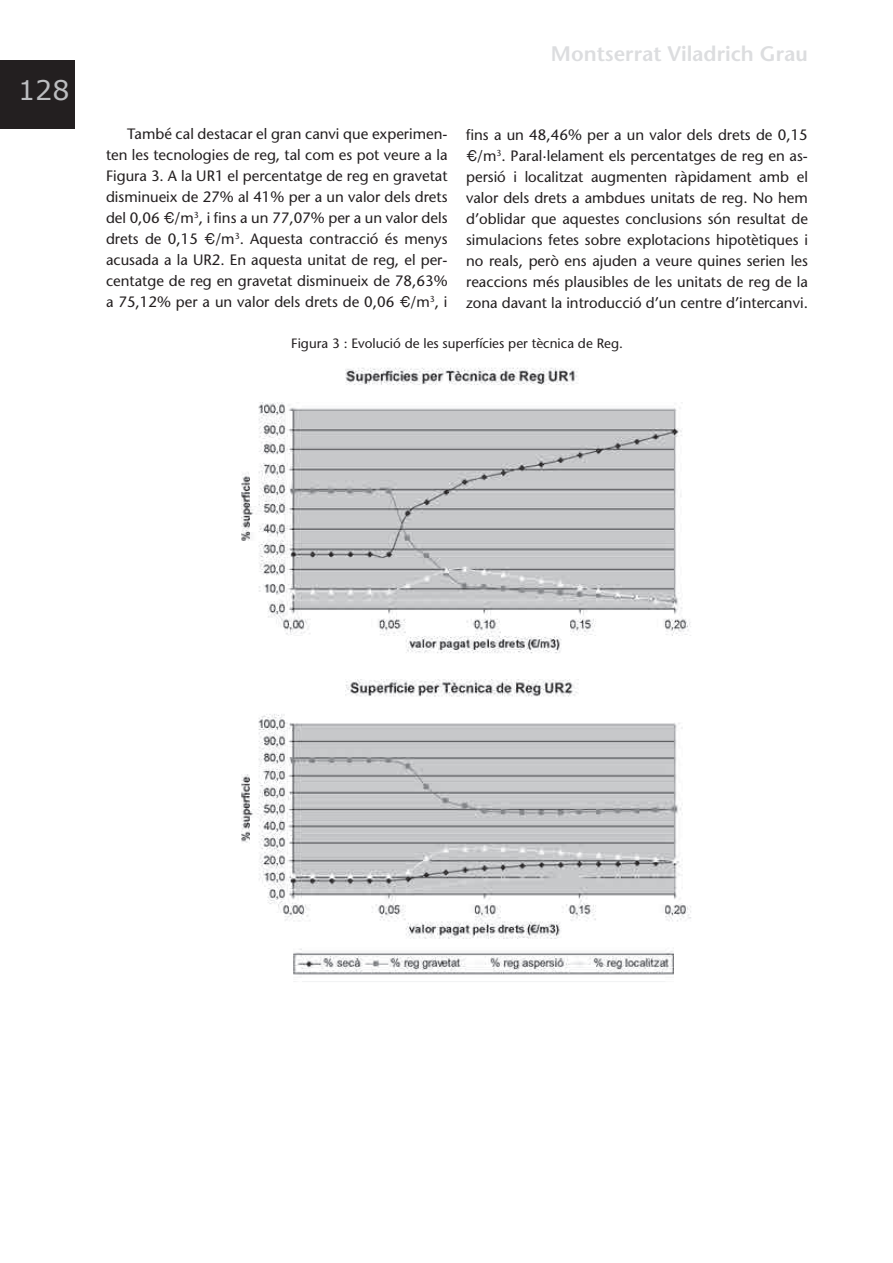
<style>
.page{position:relative;width:893px;height:1263px;background:#fff}
.page>*{position:absolute;margin:0;border:0;box-sizing:border-box;transform-origin:0 0}
.t1{font:27px "Verdana";color:#bcbdc0}
.t2{font:600 21px "Stone Sans";color:#dcdddf}
.t3{font:15px/21px "Stone Sans";color:#231f20;text-align:justify}
.t4{font:13.5px "Stone Sans";color:#231f20}
.s1{font-family:"Helvetica"}
</style>
<div class="page">
<div style="left:0;top:61px;width:75px;height:68px;background:#231f20"></div>
<img style="left:241px;top:367px;width:450px;height:615px">
<h1 class="t1" style="left:18px;top:72px;width:53px">128</h1>
<h2 class="t2" style="left:551px;top:41px;width:259px">Montserrat Viladrich Grau</h2>
<p class="t3" style="left:106px;top:123px;width:343px;text-indent:21px">També cal destacar el gran canvi que experimen&shy;ten les tecnologies de reg, tal com es pot veure a la Figura 3. A la UR1 el percentatge de reg en gravetat disminueix de 27% al 41% per a un valor dels drets del 0,06 <span class="s1">€</span>/m<sup>3</sup>, i fins a un 77,07% per a un valor dels drets de 0,15 <span class="s1">€</span>/m<sup>3</sup>. Aquesta contracció és menys acusada a la UR2. En aquesta unitat de reg, el per&shy;centatge de reg en gravetat disminueix de 78,63% a 75,12% per a un valor dels drets de 0,06 <span class="s1">€</span>/m<sup>3</sup>, i</p>
<p class="t3" style="left:466px;top:124px;width:343px">fins a un 48,46% per a un valor dels drets de 0,15 <span class="s1">€</span>/m<sup>3</sup>. Paral·lelament els percentatges de reg en as&shy;persió i localitzat augmenten ràpidament amb el valor dels drets a ambdues unitats de reg. No hem d’oblidar que aquestes conclusions són resultat de simulacions fetes sobre explotacions hipotètiques i no reals, però ens ajuden a veure quines serien les reaccions més plausibles de les unitats de reg de la zona davant la introducció d’un centre d’intercanvi.</p>
<p class="t4" style="left:291px;top:335px;width:333px">Figura 3 : Evolució de les superfícies per tècnica de Reg.</p>
</div>
